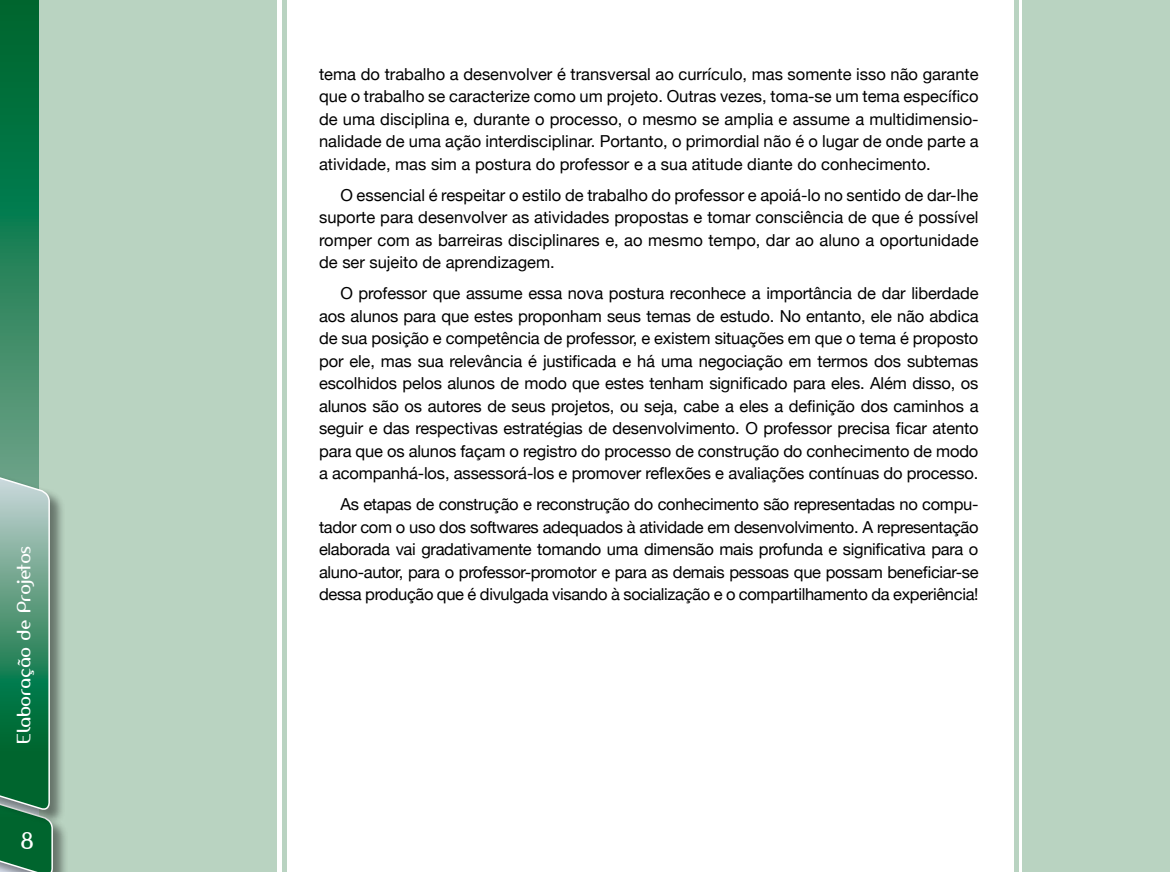
<style>
.page{position:relative;width:1170px;height:872px;background:#fff}
.page>*{position:absolute;margin:0;border:0;box-sizing:border-box;transform-origin:0 0}
.t1{font:22.5px "Amerika Sans";color:#fff}
.t2{font:18px "Amerika Sans";color:#fff}
.t3{font:16.5px/22.5px "Helvetica Neue";letter-spacing:-.01em;color:#000;text-align:justify}
</style>
<div class="page">
<div style="left:1022px;top:0;width:147px;height:872px;background:#b9d3c1"></div>
<div style="left:1013px;top:0;width:5px;height:872px;background:#b9d3c1"></div>
<div style="left:0;top:0;width:276px;height:872px;background:#b9d3c1"></div>
<svg style="left:0;top:0;width:38px;height:472px;background:#228055"></svg>
<div style="left:0;top:799px;width:68px;height:73px;background:#000;opacity:.45"></div>
<div style="left:0;top:472px;width:65px;height:353px;background:#000;opacity:.45"></div>
<svg style="left:0;top:472px;width:54px;height:400px;background:#488e6c"></svg>
<div style="left:282px;top:0;width:5px;height:872px;background:#b9d3c1"></div>
<hr style="left:1169px;top:0;width:1px;height:872px;background:#b9d3c1">
<p class="t2" style="left:12px;top:743px;width:199px;rotate:-90deg">Elaboração de Projetos</p>
<h1 class="t1" style="left:20px;top:826px;width:15px">8</h1>
<p class="t3" style="left:319px;top:62px;width:661px">tema do trabalho a desenvolver é transversal ao currículo, mas somente isso não garante que o trabalho se caracterize como um projeto. Outras vezes, toma-se um tema específico de uma disciplina e, durante o processo, o mesmo se amplia e assume a multidimensio&shy;nalidade de uma ação interdisciplinar. Portanto, o primordial não é o lugar de onde parte a atividade, mas sim a postura do professor e a sua atitude diante do conhecimento.</p>
<p class="t3" style="left:319px;top:183px;width:661px;text-indent:21px">O essencial é respeitar o estilo de trabalho do professor e apoiá-lo no sentido de dar-lhe suporte para desenvolver as atividades propostas e tomar consciência de que é possível romper com as barreiras disciplinares e, ao mesmo tempo, dar ao aluno a oportunidade de ser sujeito de aprendizagem.</p>
<p class="t3" style="left:319px;top:282px;width:661px;text-indent:21px">O professor que assume essa nova postura reconhece a importância de dar liberdade aos alunos para que estes proponham seus temas de estudo. No entanto, ele não abdica de sua posição e competência de professor, e existem situações em que o tema é proposto por ele, mas sua relevância é justificada e há uma negociação em termos dos subtemas escolhidos pelos alunos de modo que estes tenham significado para eles. Além disso, os alunos são os autores de seus projetos, ou seja, cabe a eles a definição dos caminhos a seguir e das respectivas estratégias de desenvolvimento. O professor precisa ficar atento para que os alunos façam o registro do processo de construção do conhecimento de modo a acompanhá-los, assessorá-los e promover reflexões e avaliações contínuas do processo.</p>
<p class="t3" style="left:319px;top:493px;width:661px;text-indent:21px">As etapas de construção e reconstrução do conhecimento são representadas no compu&shy;tador com o uso dos softwares adequados à atividade em desenvolvimento. A representação elaborada vai gradativamente tomando uma dimensão mais profunda e significativa para o aluno-autor, para o professor-promotor e para as demais pessoas que possam beneficiar-se dessa produção que é divulgada visando à socialização e o compartilhamento da experiência!</p>
</div>
